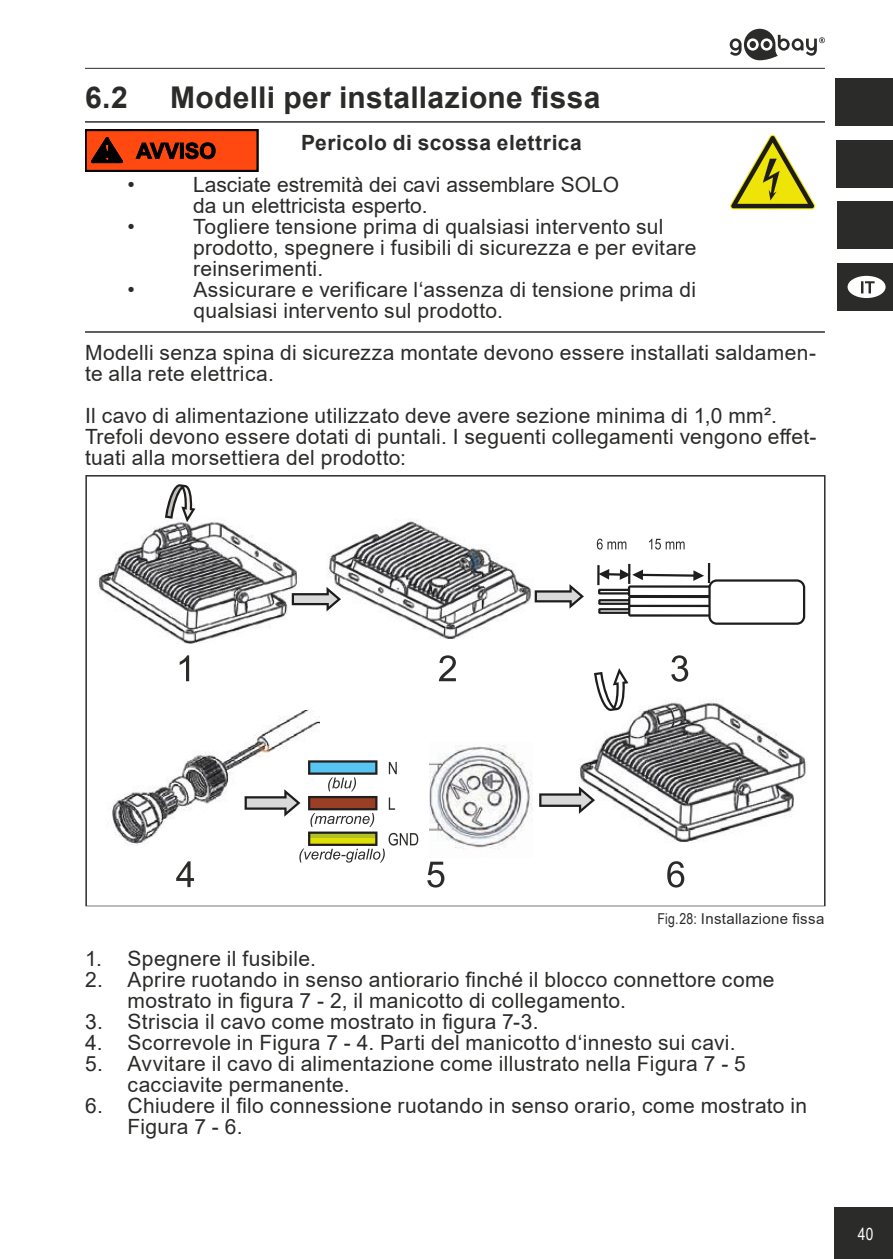
<style>
.page{position:relative;width:893px;height:1259px;background:#fff}
.page>*{position:absolute;margin:0;border:0;box-sizing:border-box;transform-origin:0 0}
.t1{font:700 30px "Arial";letter-spacing:.01em;color:#2b2b2a}
.t2{font:21px/21px "Arial";letter-spacing:.015em;color:#2b2b2a}
.t3{font:700 21px "Arial";letter-spacing:.02em;color:#2b2b2a}
.t4{font:16.8px "Arial Narrow";color:#fff}
.t5{font:15px "Arial";letter-spacing:.02em;color:#2b2b2a}
.s1{font-family:"Arial Narrow"}
</style>
<div class="page">
<div style="left:834px;top:1207px;width:59px;height:52px;background:#2b2b2a"></div>
<hr style="left:85px;top:68px;width:740px;height:1px;background:#2b2b2a">
<svg style="left:730px;top:29px;width:95px;height:31px"></svg>
<div style="left:836px;top:78px;width:57px;height:48px;background:#2b2b2a"></div>
<div style="left:837px;top:140px;width:56px;height:48px;background:#2b2b2a"></div>
<div style="left:837px;top:201px;width:56px;height:48px;background:#2b2b2a"></div>
<div style="left:837px;top:263px;width:56px;height:48px;background:#2b2b2a"></div>
<svg style="left:847px;top:276px;width:39px;height:22px"></svg>
<hr style="left:85px;top:121px;width:740px;height:2px;background:#2b2b2a">
<svg style="left:85px;top:129px;width:174px;height:42px;background:#ba350b"></svg>
<svg style="left:730px;top:135px;width:85px;height:74px"></svg>
<hr style="left:85px;top:331px;width:740px;height:2px;background:#2b2b2a">
<svg style="left:85px;top:475px;width:740px;height:431px"></svg>
<svg style="left:180px;top:655px;width:9px;height:26px"></svg>
<svg style="left:439px;top:655px;width:17px;height:26px"></svg>
<svg style="left:671px;top:655px;width:17px;height:26px"></svg>
<svg style="left:176px;top:861px;width:18px;height:26px"></svg>
<svg style="left:427px;top:861px;width:17px;height:26px"></svg>
<svg style="left:667px;top:861px;width:17px;height:26px"></svg>
<svg style="left:245px;top:760px;width:173px;height:102px"></svg>
<h1 class="t1" style="left:85px;top:76px;width:44px">6.2</h1>
<h1 class="t1" style="left:170px;top:76px;width:432px">Modelli per installazione fissa</h1>
<p class="t3" style="left:301px;top:128px;width:282px">Pericolo di scossa elettrica</p>
<p class="t2" style="left:128px;top:174px;width:9px">•</p>
<p class="t2" style="left:193px;top:174px;width:427px">Lasciate estremità dei cavi assemblare SOLO da un elettricista esperto.</p>
<p class="t2" style="left:128px;top:216px;width:9px">•</p>
<p class="t2" style="left:193px;top:216px;width:505px">Togliere tensione prima di qualsiasi intervento sul prodotto, spegnere i fusibili di sicurezza e per evitare reinserimenti.</p>
<p class="t2" style="left:128px;top:279px;width:9px">•</p>
<p class="t2" style="left:193px;top:279px;width:504px">Assicurare e verificare l‘assenza di tensione prima di qualsiasi intervento sul prodotto.</p>
<p class="t2" style="left:85px;top:342px;width:733px">Modelli senza spina di sicurezza montate devono essere installati saldamen&shy;te alla rete elettrica.</p>
<p class="t2" style="left:85px;top:405px;width:733px">Il cavo di alimentazione utilizzato deve avere sezione minima di 1,0 mm².<br>Trefoli devono essere dotati di puntali. I seguenti collegamenti vengono effet&shy;tuati alla morsettiera del prodotto:</p>
<p class="t5" style="left:657px;top:908px;width:168px"><span class="s1">Fig.28:</span> Installazione fissa</p>
<p class="t2" style="left:85px;top:948px;width:233px">1. Spegnere il fusibile.</p>
<p class="t2" style="left:128px;top:969px;width:649px;text-indent:-43px">2. Aprire ruotando in senso antiorario finché il blocco connettore come mostrato in figura 7 - 2, il manicotto di collegamento.</p>
<p class="t2" style="left:85px;top:1011px;width:455px">3. Striscia il cavo come mostrato in figura 7-3.</p>
<p class="t2" style="left:85px;top:1032px;width:652px">4. Scorrevole in Figura 7 - 4. Parti del manicotto d‘innesto sui cavi.</p>
<p class="t2" style="left:128px;top:1053px;width:620px;text-indent:-43px">5. Avvitare il cavo di alimentazione come illustrato nella Figura 7 - 5 cacciavite permanente.</p>
<p class="t2" style="left:128px;top:1095px;width:681px;text-indent:-43px">6. Chiudere il filo connessione ruotando in senso orario, come mostrato in<br>Figura 7 - 6.</p>
<p class="t4" style="left:858px;top:1222px;width:17px">40</p>
</div>
